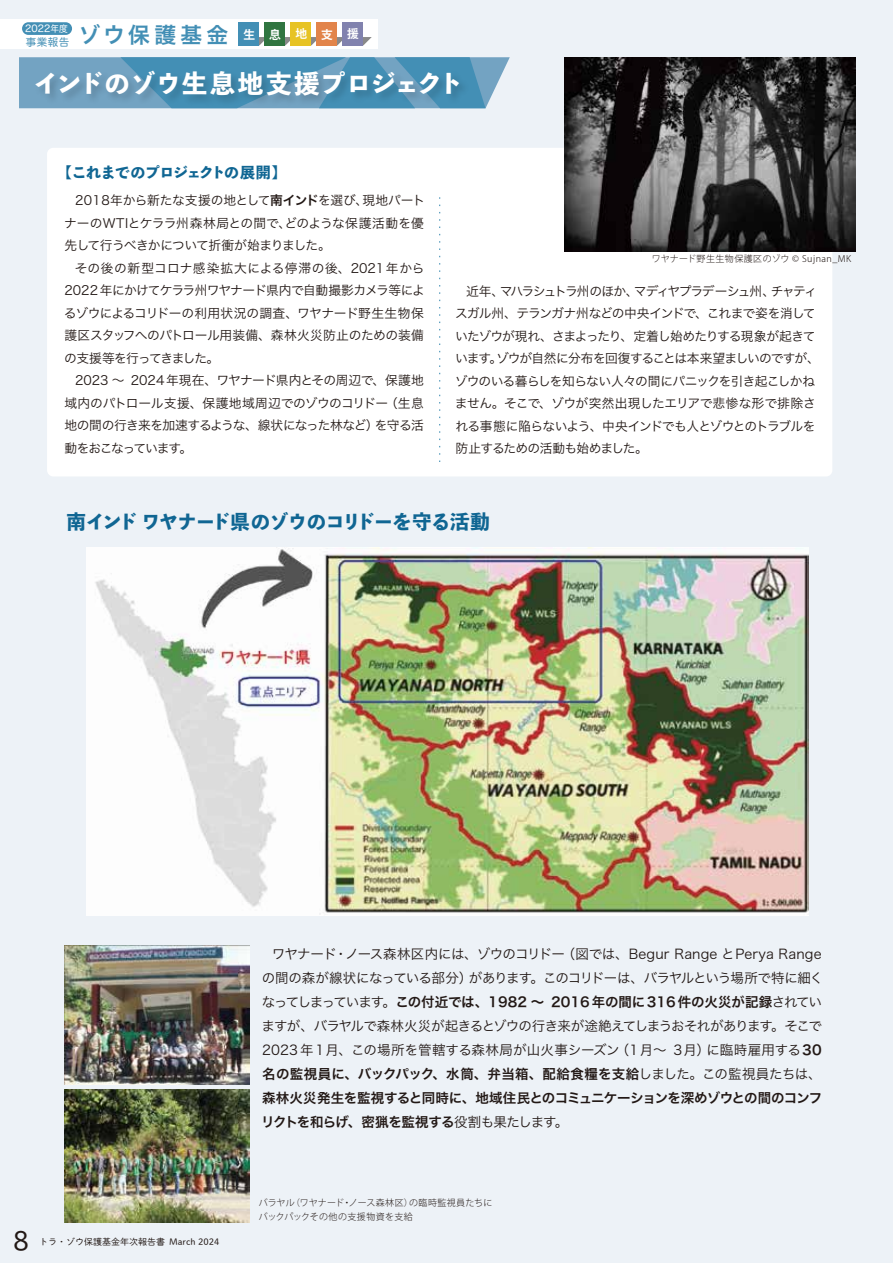
<style>
.page{position:relative;width:893px;height:1263px;background:#edf2f7}
.page>*{position:absolute;margin:0;border:0;box-sizing:border-box;transform-origin:0 0}
.t1{font:27px "DNP Shuei M Go Std L";color:#221815}
.t2{font:800 25.5px "Toppan Bunkyu Midashi Gothic Std N";letter-spacing:.01em;color:#fff}
.t3{font:21.75px "Hiragino Sans W6";letter-spacing:.2em;color:#438fb5}
.t4{font:800 19.5px "Toppan Bunkyu Midashi Gothic Std N";letter-spacing:-.04em;color:#106693}
.t5{font:800 15px "Toppan Bunkyu Midashi Gothic Std N";letter-spacing:-.045em;color:#106693}
.t6{font:13.5px/24px "Hira Kaku Pro N W3";letter-spacing:-.02em;color:#221815;text-align:right}
.t7{font:13.5px/24px "Hira Kaku Pro N W6";letter-spacing:-.02em;color:#221815;text-align:justify}
.t8{font:13.5px "Hira Kaku Pro N W6";letter-spacing:.01em;color:#221815}
.t9{font:12.75px/22.5px "Hira Kaku Pro N W3";letter-spacing:-.055em;color:#221815;text-align:justify}
.t10{font:10.5px "Hira Maru Pro W4";color:#438fb5}
.t11{font:9.6px "Hira Maru Pro W4";color:#fff}
.t12{font:300 9px/13.5px "Koz Go Pr 6 N";letter-spacing:.03em;color:#221815}
.t13{font:300 9px "Koz Go Pr 6 N";letter-spacing:.05em;color:#221815}
.t14{font:8.85px "DNP Shuei M Go Std L";color:#221815}
.s1{font-size:9.15px}
.s2{font-family:"Hira Kaku Pro N W6"}
.s3{font-family:"Hira Kaku Pro N W3"}
</style>
<div class="page">
<svg style="left:19px;top:57px;width:491px;height:51px"></svg>
<div style="left:47px;top:148px;width:785px;height:328px;background:#fff;border-radius:6px"></div>
<img style="left:86px;top:547px;width:722px;height:368px">
<svg style="left:439px;top:197px;width:1px;height:265px"></svg>
<img style="left:31px;top:66px;width:449px;height:43px">
<div style="left:0;top:19px;width:378px;height:29px;background:#fff"></div>
<div style="left:238px;top:22px;width:21px;height:23px;background:#438fb5"></div>
<div style="left:264px;top:22px;width:21px;height:23px;background:#307540"></div>
<div style="left:290px;top:22px;width:21px;height:23px;background:#e7c324"></div>
<div style="left:316px;top:22px;width:21px;height:23px;background:#e2844a"></div>
<svg style="left:259px;top:37px;width:113px;height:8px"></svg>
<div style="left:342px;top:22px;width:21px;height:23px;background:#8182ae"></div>
<div style="left:22px;top:22px;width:50px;height:13px;background:#438fb5;border-radius:6px"></div>
<img style="left:564px;top:57px;width:291px;height:194px">
<img style="left:65px;top:945px;width:184px;height:139px">
<img style="left:65px;top:1090px;width:184px;height:132px">
<p class="t11" style="left:25px;top:20px;width:44px">2022<span class="s1">年度</span></p>
<p class="t10" style="left:26px;top:32px;width:45px">事業報告</p>
<h3 class="t3" style="left:79px;top:15px;width:282px">ゾウ保護基金 <sup>生</sup> <sup>息</sup> <sup>地</sup> <sup>支</sup> <sup>援</sup></h3>
<h2 class="t2" style="left:33px;top:64px;width:432px">インドのゾウ生息地支援プロジェクト</h2>
<p class="t5" style="left:57px;top:161px;width:231px">【これまでのプロジェクトの展開】</p>
<p class="t9" style="left:64px;top:188px;width:363px;text-indent:11px">2018年から新たな支援の地として<span class="s2">南インド</span>を選び、現地パートナーのWTIとケララ州森林局との間で、どのような保護活動を優先して行うべきかについて折衝が始まりました。</p>
<p class="t9" style="left:64px;top:256px;width:363px;text-indent:11px">その後の新型コロナ感染拡大による停滞の後、2021年から2022 年にかけてケララ州ワヤナード県内で自動撮影カメラ等によるゾウによるコリドーの利用状況の調査、ワヤナード野生生物保護区スタッフへのパトロール用装備、森林火災防止のための装備の支援等を行ってきました。</p>
<p class="t9" style="left:65px;top:368px;width:361px;text-indent:11px">2023 ～ 2024年現在、ワヤナード県内とその周辺で、保護地域内のパトロール支援、保護地域周辺でのゾウのコリドー（生息地の間の行き来を加速するような、線状になった林など）を守る活動をおこなっています。</p>
<p class="t13" style="left:652px;top:254px;width:201px">ワヤナード野生生物保護区のゾウ © Sujnan_MK</p>
<p class="t9" style="left:455px;top:279px;width:367px;text-align:left;text-indent:11px">近年、マハラシュトラ州のほか、マディヤプラデーシュ州、チャティスガル州、テランガナ州などの中央インドで、これまで姿を消していたゾウが現れ、さまよったり、定着し始めたりする現象が起きています。ゾウが自然に分布を回復することは本来望ましいのですが、ゾウのいる暮らしを知らない人々の間にパニックを引き起こしかねません。そこで、ゾウが突然出現したエリアで悲惨な形で排除される事態に陥らないよう、中央インドでも人とゾウとのトラブルを防止するための活動も始めました。</p>
<h3 class="t4" style="left:67px;top:507px;width:425px">南インド ワヤナード県のゾウのコリドーを守る活動</h3>
<p class="t6" style="left:262px;top:940px;width:563px">ワヤナード・ノース森林区内には、ゾウのコリドー（図では、Begur Range とPerya Rangeの間の森が線状になっている部分）があります。このコリドーは、バラヤルという場所で特に細く</p>
<p class="t8" style="left:262px;top:989px;width:562px"><span class="s3">なってしまっています。</span>この付近では、1982 ～ 2016年の間に316件の火災が記録<span class="s3">されてい</span></p>
<p class="t6" style="left:262px;top:1013px;width:562px;text-align:left">ますが、バラヤルで森林火災が起きるとゾウの行き来が途絶えてしまうおそれがあります。そこで<br>2023年1月、この場所を管轄する森林局が山火事シーズン（1月～ 3月）に臨時雇用する<span class="s2">30</span></p>
<p class="t7" style="left:261px;top:1061px;width:563px">名の監視員に、バックパック、水筒、弁当箱、配給食糧を支給<span class="s3">しました。この監視員たちは、</span>森林火災発生を監視すると同時に、地域住民とのコミュニケーションを深めゾウとの間のコンフリクトを和らげ、密猟を監視する<span class="s3">役割も果たします。</span></p>
<h1 class="t1" style="left:13px;top:1221px;width:17px">8</h1>
<p class="t14" style="left:39px;top:1235px;width:182px">トラ・ゾウ保護基金年次報告書 March 2024</p>
<p class="t12" style="left:259px;top:1196px;width:235px">バラヤル（ワヤナード・ノース森林区）の臨時監視員たちにバックパックその他の支援物資を支給</p>
</div>
